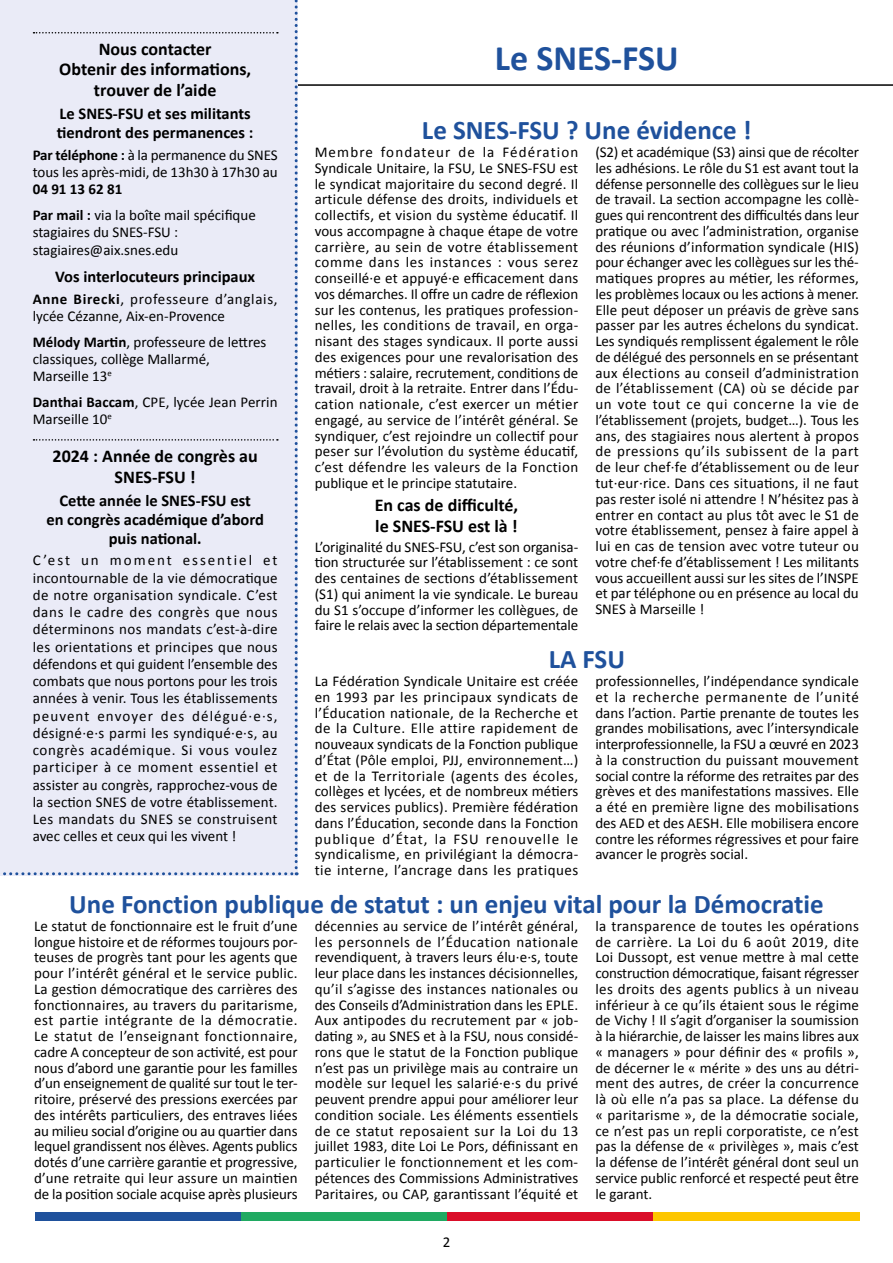
<style>
.page{position:relative;width:893px;height:1263px;background:#fff}
.page>*{position:absolute;margin:0;border:0;box-sizing:border-box;transform-origin:0 0}
.t1{font:700 36px "Calibri";color:#1f519c}
.t2{font:700 27px "Calibri";color:#1f519c}
.t3{font:700 18px/20.7px "Calibri";color:#000;text-align:center}
.t4{font:700 16.5px/18.9px "Calibri";color:#000}
.t5{font:15px/15.8px "Calibri";color:#000;text-align:justify}
.s1{font-weight:700}
</style>
<div class="page">
<hr style="left:0;top:84px;width:893px;height:2px;background:#000">
<div style="left:35px;top:1212px;width:206px;height:8px;background:#1f519c"></div>
<div style="left:241px;top:1212px;width:206px;height:8px;background:#20aa62"></div>
<div style="left:447px;top:1212px;width:207px;height:8px;background:#da0e29"></div>
<div style="left:654px;top:1212px;width:206px;height:8px;background:#fdc600"></div>
<div style="left:0;top:0;width:298px;height:875px;background:#eaebf7"></div>
<p class="t3" style="left:59px;top:38px;width:193px">Nous contacter<br>Obtenir des informations, trouver de l’aide</p>
<p class="t4" style="left:57px;top:104px;width:198px">Le SNES-FSU et ses militants tiendront des permanences :</p>
<p class="t5" style="left:33px;top:146px;width:246px;line-height:17.2px"><span class="s1">Par téléphone :</span> à la permanence du SNES tous les après-midi, de 13h30 à 17h30 au</p>
<p class="t5" style="left:33px;top:176px;width:225px;line-height:25.8px"><span class="s1">04 91 13 62 81<br>Par mail :</span> via la boîte mail spécifique</p>
<p class="t5" style="left:33px;top:223px;width:147px;line-height:17.2px">stagiaires du SNES-FSU : stagiaires@aix.snes.edu</p>
<p class="t4" style="left:55px;top:267px;width:201px">Vos interlocuteurs principaux</p>
<p class="t5" style="left:33px;top:290px;width:246px;line-height:17.2px"><span class="s1">Anne Birecki</span>, professeure d’anglais, lycée Cézanne, Aix-en-Provence</p>
<p class="t5" style="left:33px;top:333px;width:235px;line-height:17.2px;text-align:left"><span class="s1">Mélody Martin</span>, professeure de lettres classiques, collège Mallarmé,<br>Marseille 13<sup>e</sup></p>
<p class="t5" style="left:33px;top:393px;width:246px;line-height:17.2px"><span class="s1">Danthai Baccam</span>, CPE, lycée Jean Perrin<br>Marseille 10<sup>e</sup></p>
<p class="t3" style="left:53px;top:445px;width:207px">2024 : Année de congrès au<br>SNES-FSU !</p>
<p class="t4" style="left:46px;top:490px;width:219px;text-align:center">Cette année le SNES-FSU est<br>en congrès académique d’abord puis national.</p>
<p class="t5" style="left:33px;top:551px;width:246px;line-height:17.2px">C’est un moment essentiel et incontournable de la vie démocratique de notre organisation syndicale. C’est dans le cadre des congrès que nous déterminons nos mandats c’est-à-dire les orientations et principes que nous défendons et qui guident l’ensemble des combats que nous portons pour les trois années à venir. Tous les établissements peuvent envoyer des délégué·e·s, désigné·e·s parmi les syndiqué·e·s, au congrès académique. Si vous voulez participer à ce moment essentiel et assister au congrès, rapprochez-vous de la section SNES de votre établissement.<br>Les mandats du SNES se construisent avec celles et ceux qui les vivent !</p>
<h1 class="t1" style="left:495px;top:32px;width:185px">Le SNES-FSU</h1>
<h2 class="t2" style="left:422px;top:111px;width:331px">Le SNES-FSU ? Une évidence !</h2>
<p class="t5" style="left:315px;top:144px;width:265px">Membre fondateur de la Fédération Syndicale Unitaire, la FSU, Le SNES-FSU est le syndicat majoritaire du second degré. Il articule défense des droits, individuels et collectifs, et vision du système éducatif. Il vous accompagne à chaque étape de votre carrière, au sein de votre établissement comme dans les instances : vous serez conseillé·e et appuyé·e efficacement dans vos démarches. Il offre un cadre de réflexion sur les contenus, les pratiques profession&shy;nelles, les conditions de travail, en orga&shy;nisant des stages syndicaux. Il porte aussi des exigences pour une revalorisation des métiers : salaire, recrutement, conditions de travail, droit à la retraite. Entrer dans l’Édu&shy;cation nationale, c’est exercer un métier engagé, au service de l’intérêt général. Se syndiquer, c’est rejoindre un collectif pour peser sur l’évolution du système éducatif, c’est défendre les valeurs de la Fonction publique et le principe statutaire.</p>
<p class="t3" style="left:375px;top:494px;width:145px;text-align:left">En cas de difficulté, le SNES-FSU est là !</p>
<p class="t5" style="left:315px;top:538px;width:265px">L’originalité du SNES-FSU, c’est son organisa&shy;tion structurée sur l’établissement : ce sont des centaines de sections d’établissement (S1) qui animent la vie syndicale. Le bureau du S1 s’occupe d’informer les collègues, de faire le relais avec la section départementale</p>
<p class="t5" style="left:595px;top:144px;width:265px">(S2) et académique (S3) ainsi que de récolter les adhésions. Le rôle du S1 est avant tout la défense personnelle des collègues sur le lieu de travail. La section accompagne les collè&shy;gues qui rencontrent des difficultés dans leur pratique ou avec l’administration, organise des réunions d’information syndicale (HIS) pour échanger avec les collègues sur les thé&shy;matiques propres au métier, les réformes, les problèmes locaux ou les actions à mener.<br>Elle peut déposer un préavis de grève sans passer par les autres échelons du syndicat.<br>Les syndiqués remplissent également le rôle de délégué des personnels en se présentant aux élections au conseil d’administration de l’établissement (CA) où se décide par un vote tout ce qui concerne la vie de l’établissement (projets, budget…). Tous les ans, des stagiaires nous alertent à propos de pressions qu’ils subissent de la part de leur chef·fe d’établissement ou de leur tut·eur·rice. Dans ces situations, il ne faut pas rester isolé ni attendre ! N’hésitez pas à entrer en contact au plus tôt avec le S1 de votre établissement, pensez à faire appel à lui en cas de tension avec votre tuteur ou votre chef·fe d’établissement ! Les militants vous accueillent aussi sur les sites de l’INSPE et par téléphone ou en présence au local du SNES à Marseille !</p>
<h2 class="t2" style="left:549px;top:640px;width:78px">LA FSU</h2>
<p class="t5" style="left:315px;top:673px;width:265px">La Fédération Syndicale Unitaire est créée en 1993 par les principaux syndicats de l’Éducation nationale, de la Recherche et de la Culture. Elle attire rapidement de nouveaux syndicats de la Fonction publique d’État (Pôle emploi, PJJ, environnement…) et de la Territoriale (agents des écoles, collèges et lycées, et de nombreux métiers des services publics). Première fédération dans l’Éducation, seconde dans la Fonction publique d’État, la FSU renouvelle le syndicalisme, en privilégiant la démocra&shy;tie interne, l’ancrage dans les pratiques</p>
<p class="t5" style="left:595px;top:673px;width:265px">professionnelles, l’indépendance syndicale et la recherche permanente de l’unité dans l’action. Partie prenante de toutes les grandes mobilisations, avec l’intersyndicale interprofessionnelle, la FSU a œuvré en 2023 à la construction du puissant mouvement social contre la réforme des retraites par des grèves et des manifestations massives. Elle a été en première ligne des mobilisations des AED et des AESH. Elle mobilisera encore contre les réformes régressives et pour faire avancer le progrès social.</p>
<h2 class="t2" style="left:69px;top:885px;width:756px">Une Fonction publique de statut : un enjeu vital pour la Démocratie</h2>
<p class="t5" style="left:34px;top:917px;width:265px">Le statut de fonctionnaire est le fruit d’une longue histoire et de réformes toujours por&shy;teuses de progrès tant pour les agents que pour l’intérêt général et le service public.<br>La gestion démocratique des carrières des fonctionnaires, au travers du paritarisme, est partie intégrante de la démocratie.<br>Le statut de l’enseignant fonctionnaire, cadre A concepteur de son activité, est pour nous d’abord une garantie pour les familles d’un enseignement de qualité sur tout le ter&shy;ritoire, préservé des pressions exercées par des intérêts particuliers, des entraves liées au milieu social d’origine ou au quartier dans lequel grandissent nos élèves. Agents publics dotés d’une carrière garantie et progressive, d’une retraite qui leur assure un maintien de la position sociale acquise après plusieurs</p>
<p class="t5" style="left:315px;top:917px;width:265px">décennies au service de l’intérêt général, les personnels de l’Éducation nationale revendiquent, à travers leurs élu·e·s, toute leur place dans les instances décisionnelles, qu’il s’agisse des instances nationales ou des Conseils d’Administration dans les EPLE.<br>Aux antipodes du recrutement par « job&shy;dating », au SNES et à la FSU, nous considé&shy;rons que le statut de la Fonction publique n’est pas un privilège mais au contraire un modèle sur lequel les salarié·e·s du privé peuvent prendre appui pour améliorer leur condition sociale. Les éléments essentiels de ce statut reposaient sur la Loi du 13 juillet 1983, dite Loi Le Pors, définissant en particulier le fonctionnement et les com&shy;pétences des Commissions Administratives Paritaires, ou CAP, garantissant l’équité et</p>
<p class="t5" style="left:595px;top:917px;width:265px">la transparence de toutes les opérations de carrière. La Loi du 6 août 2019, dite Loi Dussopt, est venue mettre à mal cette construction démocratique, faisant régresser les droits des agents publics à un niveau inférieur à ce qu’ils étaient sous le régime de Vichy ! Il s’agit d’organiser la soumission à la hiérarchie, de laisser les mains libres aux « managers » pour définir des « profils », de décerner le « mérite » des uns au détri&shy;ment des autres, de créer la concurrence là où elle n’a pas sa place. La défense du « paritarisme », de la démocratie sociale, ce n’est pas un repli corporatiste, ce n’est pas la défense de « privilèges », mais c’est la défense de l’intérêt général dont seul un service public renforcé et respecté peut être le garant.</p>
<p class="t5" style="left:443px;top:1234px;width:9px">2</p>
</div>
